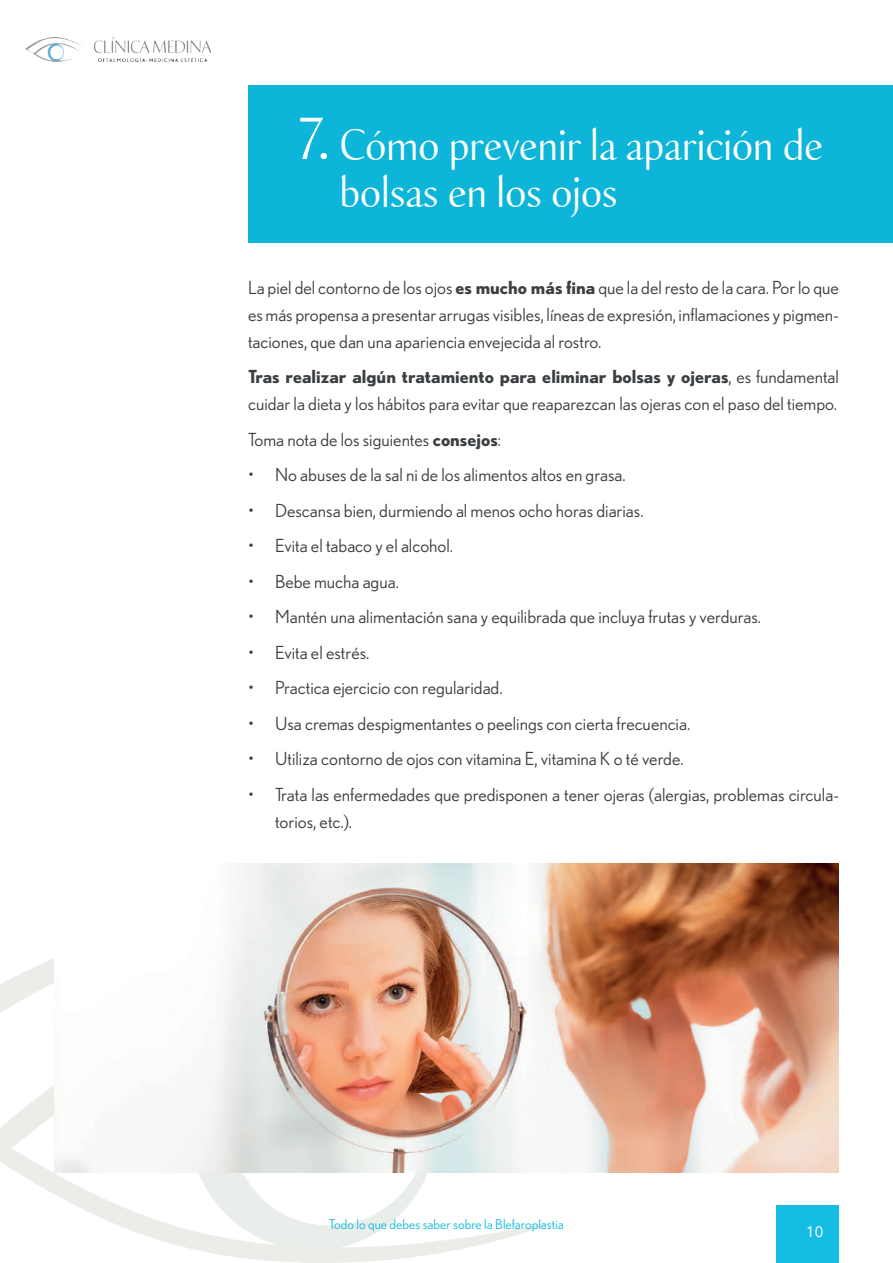
<style>
.page{position:relative;width:893px;height:1263px;background:#fff}
.page>*{position:absolute;margin:0;border:0;box-sizing:border-box;transform-origin:0 0}
.t1{font:52.5px "Buccellati";color:#fff}
.t2{font:39px/46.8px "Buccellati";letter-spacing:.02em;color:#fff}
.t3{font:18px/27px "Nobel";color:#3b3f42}
.t4{font:15px "Open Sans";color:#fff}
.t5{font:13.5px "Nobel";color:#18bce1}
.s1{font-weight:700}
</style>
<div class="page">
<img style="left:0;top:959px;width:612px;height:304px">
<img style="left:26px;top:37px;width:185px;height:25px">
<div style="left:777px;top:1205px;width:62px;height:58px;background:#15bce3"></div>
<div style="left:248px;top:85px;width:645px;height:158px;background:#0db5d9"></div>
<img style="left:54px;top:863px;width:785px;height:309px">
<h1 class="t1" style="left:299px;top:106px;width:32px">7.</h1>
<h2 class="t2" style="left:340px;top:122px;width:484px">Cómo prevenir la aparición de bolsas en los ojos</h2>
<p class="t3" style="left:248px;top:273px;width:592px;text-align:justify">La piel del contorno de los ojos <span class="s1">es mucho más fina</span> que la del resto de la cara. Por lo que es más propensa a presentar arrugas visibles, líneas de expresión, inflamaciones y pigmen&shy;taciones, que dan una apariencia envejecida al rostro.</p>
<p class="t3" style="left:248px;top:363px;width:592px"><span class="s1">Tras realizar algún tratamiento para eliminar bolsas y ojeras</span>, es fundamental cuidar la dieta y los hábitos para evitar que reaparezcan las ojeras con el paso del tiempo.</p>
<p class="t3" style="left:248px;top:425px;width:254px">Toma nota de los siguientes <span class="s1">consejos</span>:</p>
<p class="t3" style="left:248px;top:461px;width:379px">• No abuses de la sal ni de los alimentos altos en grasa.</p>
<p class="t3" style="left:248px;top:496px;width:397px">• Descansa bien, durmiendo al menos ocho horas diarias.</p>
<p class="t3" style="left:248px;top:532px;width:206px">• Evita el tabaco y el alcohol.</p>
<p class="t3" style="left:248px;top:567px;width:152px">• Bebe mucha agua.</p>
<p class="t3" style="left:248px;top:603px;width:515px">• Mantén una alimentación sana y equilibrada que incluya frutas y verduras.</p>
<p class="t3" style="left:248px;top:638px;width:123px">• Evita el estrés.</p>
<p class="t3" style="left:248px;top:674px;width:256px">• Practica ejercicio con regularidad.</p>
<p class="t3" style="left:248px;top:709px;width:444px">• Usa cremas despigmentantes o peelings con cierta frecuencia.</p>
<p class="t3" style="left:248px;top:745px;width:437px">• Utiliza contorno de ojos con vitamina E, vitamina K o té verde.</p>
<p class="t3" style="left:275px;top:780px;width:565px;text-indent:-27px">• Trata las enfermedades que predisponen a tener ojeras (alergias, problemas circula&shy;torios, etc.).</p>
<p class="t5" style="left:329px;top:1216px;width:236px">Todo lo que debes saber sobre la Blefaroplastia</p>
<p class="t4" style="left:806px;top:1221px;width:19px">10</p>
</div>
